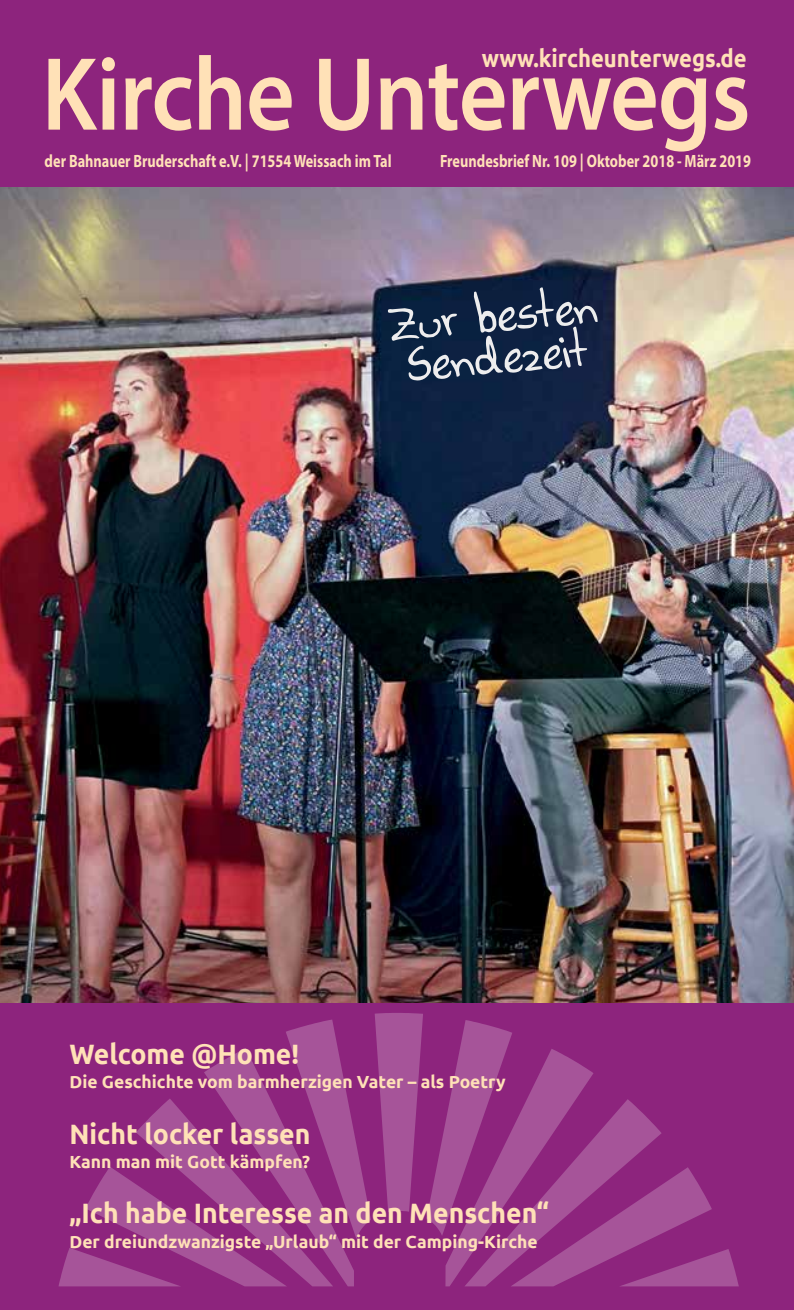
<style>
.page{position:relative;width:794px;height:1310px;background:#fff}
.page>*{position:absolute;margin:0;border:0;box-sizing:border-box;transform-origin:0 0}
.t1{font:600 105px "Myriad Pro";letter-spacing:-.01em;color:#ffe1b7;scale:.9 1}
.t2{font:52.5px/42px "Agnieszka Handwriting";color:#ededee}
.t3{font:700 28px "Ubuntu";color:#ffe1b7;scale:.95 1}
.t4{font:700 24.5px "Ubuntu";color:#ffe1b7;scale:.9 1}
.t5{font:700 17.85px "Myriad Pro";color:#ffe1b7;scale:.8 1}
.t6{font:700 17.5px "Ubuntu";color:#ffe1b7}
</style>
<div class="page">
<img style="left:0;top:186px;width:794px;height:817px">
<div style="left:0;top:0;width:794px;height:186px;background:#8d247d"></div>
<div style="left:0;top:1003px;width:794px;height:307px;background:#8d247d"></div>
<svg style="left:58px;top:1013px;width:681px;height:273px"></svg>
<h3 class="t4" style="left:482px;top:43px;width:296px">www.kircheunterwegs.de</h3>
<h1 class="t1" style="left:42px;top:28px;width:789px">Kirche Unterwegs</h1>
<p class="t5" style="left:45px;top:150px;width:435px">der Bahnauer Bruderschaft e.V. | 71554 Weissach im Tal</p>
<p class="t5" style="left:440px;top:150px;width:390px">Freundesbrief Nr. 109 | Oktober 2018 - März 2019</p>
<h2 class="t2" style="left:388px;top:304px;width:209px;rotate:-5deg">Zur besten<br>Sendezeit</h2>
<h3 class="t3" style="left:69px;top:1037px;width:243px">Welcome @Home!</h3>
<p class="t6" style="left:69px;top:1071px;width:438px">Die Geschichte vom barmherzigen Vater – als Poetry</p>
<h3 class="t3" style="left:69px;top:1116px;width:255px">Nicht locker lassen</h3>
<p class="t6" style="left:69px;top:1151px;width:242px">Kann man mit Gott kämpfen?</p>
<h3 class="t3" style="left:69px;top:1196px;width:506px">„Ich habe Interesse an den Menschen“</h3>
<p class="t6" style="left:69px;top:1230px;width:470px">Der dreiundzwanzigste „Urlaub“ mit der Camping-Kirche</p>
</div>
